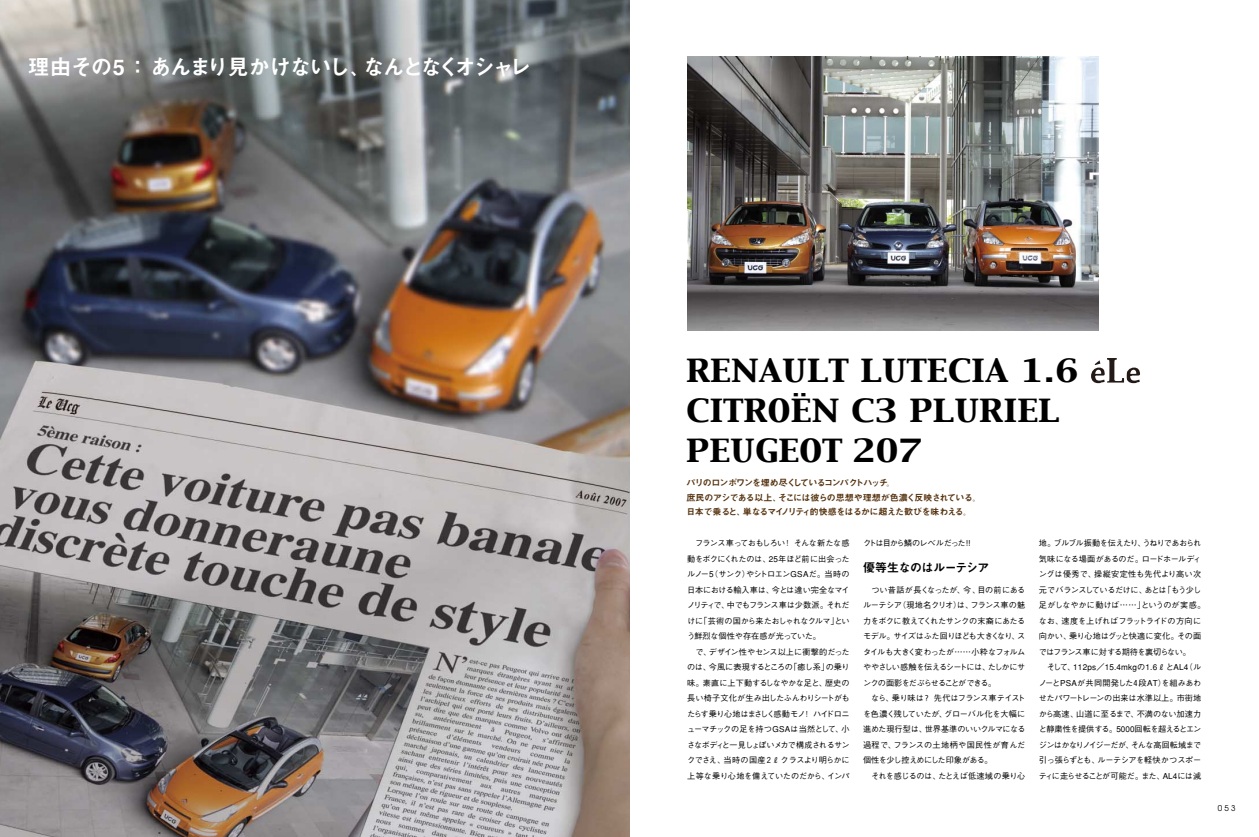
<style>
.page{position:relative;width:1259px;height:837px;background:#fff}
.page>*{position:absolute;margin:0;border:0;box-sizing:border-box;transform-origin:0 0}
.t1{font:28px/40px "Capitals";color:#000;scale:1.25 1}
.t2{font:21.8px "Midashi Go MB31";letter-spacing:-.1em;color:#fff}
.t3{font:12px "Midashi Go MB31";letter-spacing:-.05em;color:#000}
.t4{font:9px/14.5px "Midashi Go MB31";letter-spacing:-.075em;color:#54300c}
.t5{font:500 8.1px/15.5px "Gothic BBB";letter-spacing:-.045em;color:#000;text-align:justify}
.t6{font:500 8.1px "Gothic BBB";letter-spacing:-.115em;color:#000}
.t7{font:8px "Avant Garde";color:#000}
</style>
<div class="page">
<img style="left:0;top:0;width:629px;height:836px">
<img style="left:687px;top:57px;width:411px;height:274px">
<svg style="left:1091px;top:358px;width:49px;height:25px"></svg>
<h2 class="t2" style="left:28px;top:59px;width:505px">理由その5 ：あんまり見かけないし、なんとなくオシャレ</h2>
<h1 class="t1" style="left:686px;top:352px;width:315px">RENAULT LUTECIA 1.6<br>CITROËN C3 PLURIEL<br>PEUGEOT 207</h1>
<p class="t4" style="left:686px;top:476px;width:296px">パリのロンポワンを埋め尽くしているコンパクトハッチ。<br>庶民のアシである以上、そこには彼らの思想や理想が色濃く反映されている。日本で乗ると、単なるマイノリティ的快感をはるかに超えた歓びを味わえる。</p>
<p class="t5" style="left:687px;top:536px;width:164px;text-indent:8px">フランス車っておもしろい！そんな新たな感動をボクにくれたのは、25年ほど前に出会ったルノー5（サンク）やシトロエンGSAだ。当時の日本における輸入車は、今とは違い完全なマイノリティで、中でもフランス車は少数派。それだけに「芸術の国から来たおしゃれなクルマ」という鮮烈な個性や存在感が光っていた。</p>
<p class="t5" style="left:687px;top:644px;width:164px;text-indent:8px">で、デザイン性やセンス以上に衝撃的だったのは、今風に表現するところの「癒し系」の乗り味。素直に上下動するしなやかな足と、歴史の長い椅子文化が生み出したふんわりシートがもたらす乗り心地はまさしく感動モノ！ハイドロニューマチックの足を持つGSAは当然として、小さなボディと一見しょぼいメカで構成されるサンクでさえ、当時の国産２ クラスより明らかに上等な乗り心地を備えていたのだから、インパ</p>
<p class="t6" style="left:863px;top:539px;width:109px">クトは目から鱗のレベルだった!!</p>
<h3 class="t3" style="left:863px;top:563px;width:128px">優等生なのはルーテシア</h3>
<p class="t5" style="left:863px;top:582px;width:164px;text-indent:8px">つい昔話が長くなったが、今、目の前にあるルーテシア（現地名クリオ）は、フランス車の魅力をボクに教えてくれたサンクの末裔にあたるモデル。サイズはふた回りほども大きくなり、スタイルも大きく変わったが……小粋なフォルムややさしい感触を伝えるシートには、たしかにサンクの面影をだぶらせることができる。</p>
<p class="t5" style="left:863px;top:691px;width:164px;text-indent:8px">なら、乗り味は？先代はフランス車テイストを色濃く残していたが、グローバル化を大幅に進めた現行型は、世界基準のいいクルマになる過程で、フランスの土地柄や国民性が育んだ個性を少し控えめにした印象がある。</p>
<p class="t5" style="left:871px;top:768px;width:156px">それを感じるのは、たとえば低速域の乗り心</p>
<p class="t5" style="left:1038px;top:536px;width:168px;text-align:left">地。ブルブル振動を伝えたり、うねりであおられ気味になる場面があるのだ。ロードホールディングは優秀で、操縦安定性も先代より高い次元でバランスしているだけに、あとは「もう少し足がしなやかに動けば……」というのが実感。なお、速度を上げればフラットライドの方向に向かい、乗り心地はグッと快適に変化。その面ではフランス車に対する期待を裏切らない。</p>
<p class="t5" style="left:1038px;top:660px;width:164px;text-indent:8px">そして、112ps／15.4mkgの1.6 とAL4（ルノーとPSAが共同開発した４段AT）を組みあわせたパワートレーンの出来は水準以上。市街地から高速、山道に至るまで、不満のない加速力と静粛性を提供する。5000回転を超えるとエンジンはかなりノイジーだが、そんな高回転域まで引っ張らずとも、ルーテシアを軽快かつスポーティに走らせることが可能だ。また、AL4には減</p>
<p class="t7" style="left:1217px;top:805px;width:19px">053</p>
</div>
